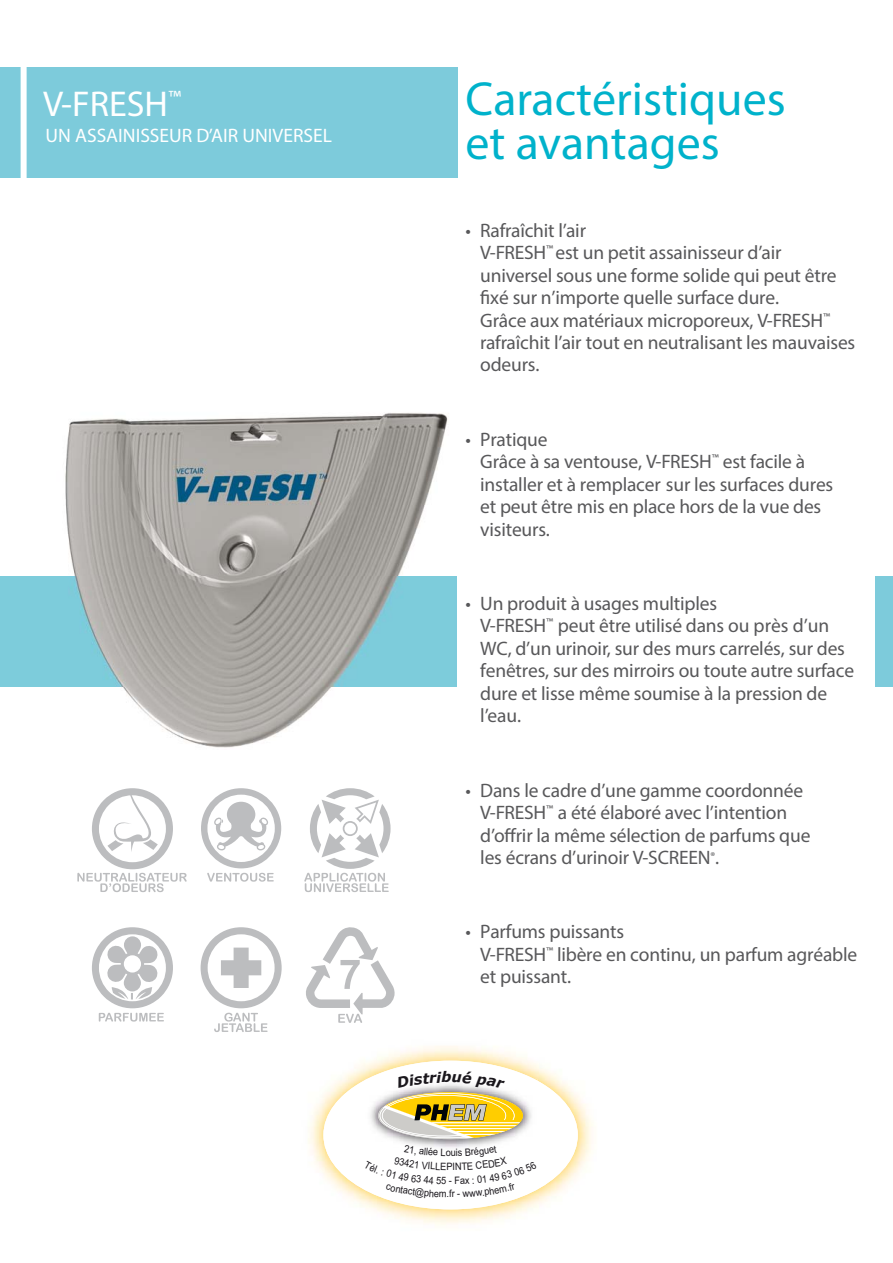
<style>
.page{position:relative;width:893px;height:1263px;background:#fff}
.page>*{position:absolute;margin:0;border:0;box-sizing:border-box;transform-origin:0 0}
.t1{font:700 48px/43.5px "Lato";color:#00b2cb}
.t2{font:36px "Lato";color:#fff}
.t3{font:19.5px/22.5px "Lato";letter-spacing:-.01em;color:#58585a}
.t4{font:19.5px "Lato";color:#fff}
.t5{font:700 19.5px "Lato";letter-spacing:-.01em;color:#58585a}
.t6{font:10.2px "Arial";color:#1a171c;scale:.9 1}
.s1{font-weight:700}
</style>
<div class="page">
<div style="left:454px;top:576px;width:439px;height:110px;background:#7dcbdb"></div>
<div style="left:457px;top:548px;width:418px;height:201px;background:#fff"></div>
<div style="left:0;top:67px;width:457px;height:111px;background:#7dcbdb"></div>
<div style="left:21px;top:46px;width:6px;height:161px;background:#fff"></div>
<svg style="left:306px;top:927px;width:89px;height:96px"></svg>
<svg style="left:77px;top:788px;width:110px;height:104px"></svg>
<svg style="left:201px;top:788px;width:80px;height:94px"></svg>
<svg style="left:304px;top:788px;width:86px;height:104px"></svg>
<svg style="left:92px;top:927px;width:81px;height:95px"></svg>
<svg style="left:201px;top:927px;width:81px;height:105px"></svg>
<img style="left:65px;top:413px;width:383px;height:163px">
<img style="left:0;top:576px;width:454px;height:172px">
<img style="left:308px;top:1046px;width:286px;height:180px">
<div style="left:323px;top:1061px;width:255px;height:148px;background:#fff;border-radius:50%"></div>
<img style="left:365px;top:1079px;width:173px;height:66px">
<svg style="left:378px;top:1071px;width:145px;height:68px"></svg>
<svg style="left:364px;top:1145px;width:173px;height:54px"></svg>
<h2 class="t2" style="left:43px;top:90px;width:139px">V-FRESH<sup>™</sup></h2>
<p class="t4" style="left:46px;top:128px;width:288px">UN ASSAINISSEUR D’AIR UNIVERSEL</p>
<h1 class="t1" style="left:466px;top:80px;width:322px">Caractéristiques et avantages</h1>
<p class="t3" style="left:480px;top:220px;width:358px;text-indent:-15px"><span class="s1">• Rafraîchit l’air<br></span>V-FRESH<sup>™</sup> est un petit assainisseur d’air universel sous une forme solide qui peut être</p>
<p class="t3" style="left:480px;top:310px;width:376px">Grâce aux matériaux microporeux, V-FRESH<sup>™ </sup>rafraîchit l’air tout en neutralisant les mauvaises odeurs.</p>
<p class="t3" style="left:480px;top:287px;width:300px">fixé sur n’importe quelle surface dure.</p>
<p class="t5" style="left:466px;top:432px;width:83px">• Pratique</p>
<p class="t3" style="left:480px;top:474px;width:354px">installer et à remplacer sur les surfaces dures et peut être mis en place hors de la vue des visiteurs.</p>
<p class="t3" style="left:480px;top:452px;width:326px">Grâce à sa ventouse, V-FRESH<sup>™</sup> est facile à</p>
<p class="t3" style="left:480px;top:593px;width:375px;text-indent:-15px"><span class="s1">• Un produit à usages multiples<br></span>V-FRESH<sup>™</sup> peut être utilisé dans ou près d’un WC, d’un urinoir, sur des murs carrelés, sur des fenêtres, sur des mirroirs ou toute autre surface dure et lisse même soumise à la pression de l’eau.</p>
<p class="t3" style="left:480px;top:780px;width:332px;text-indent:-15px"><span class="s1">• Dans le cadre d’une gamme coordonnée </span>V-FRESH<sup>™</sup> a été élaboré avec l’intention d’offrir la même sélection de parfums que les écrans d’urinoir V-SCREEN<sup>®</sup>.</p>
<p class="t3" style="left:480px;top:922px;width:379px;text-indent:-15px"><span class="s1">• Parfums puissants<br></span>V-FRESH<sup>™</sup> libère en continu, un parfum agréable et puissant.</p>
<p class="t6" style="left:446px;top:1146px;width:7px">o</p>
<p class="t6" style="left:446px;top:1161px;width:8px">P</p>
<p class="t6" style="left:449px;top:1175px;width:5px">-</p>
<p class="t6" style="left:449px;top:1188px;width:8px">fr</p>
</div>
